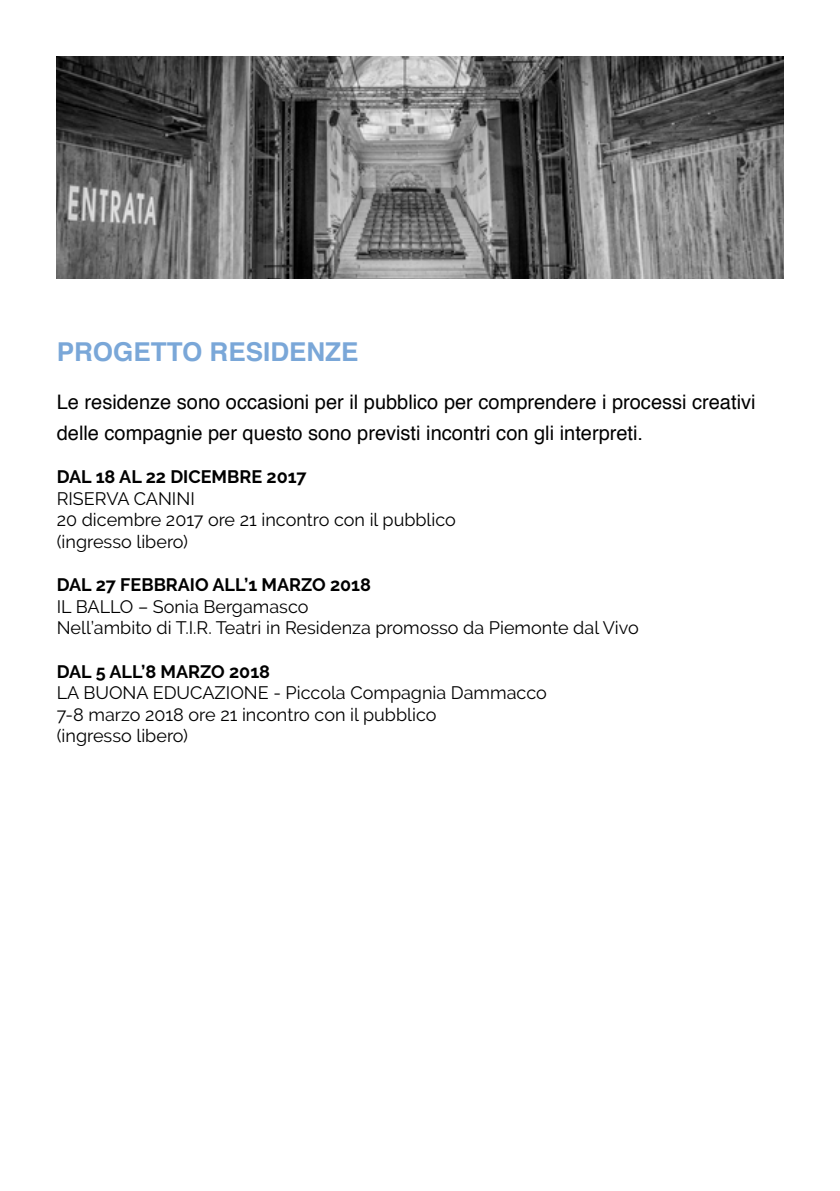
<style>
.page{position:relative;width:840px;height:1191px;background:#fff}
.page>*{position:absolute;margin:0;border:0;box-sizing:border-box;transform-origin:0 0}
.t1{font:700 26px "Helvetica";color:#7aa7d8}
.t2{font:20px/31.2px "Helvetica";color:#000}
.t3{font:18px/21.6px "Raleway";color:#000}
.t4{font:700 18px "Raleway";color:#000}
</style>
<div class="page">
<img style="left:57px;top:57px;width:725px;height:222px">
<h1 class="t1" style="left:57px;top:330px;width:303px">PROGETTO RESIDENZE</h1>
<p class="t2" style="left:57px;top:387px;width:700px">Le residenze sono occasioni per il pubblico per comprendere i processi creativi delle compagnie per questo sono previsti incontri con gli interpreti.</p>
<p class="t4" style="left:57px;top:466px;width:251px">DAL 18 AL 22 DICEMBRE 2017</p>
<p class="t3" style="left:57px;top:487px;width:400px">RISERVA CANINI<br>20 dicembre 2017 ore 21 incontro con il pubblico (ingresso libero)</p>
<p class="t4" style="left:57px;top:574px;width:316px">DAL 27 FEBBRAIO ALL’1 MARZO 2018</p>
<p class="t3" style="left:57px;top:595px;width:583px">IL BALLO – Sonia Bergamasco<br>Nell’ambito di T.I.R. Teatri in Residenza promosso da Piemonte dal Vivo</p>
<p class="t4" style="left:57px;top:661px;width:215px">DAL 5 ALL’8 MARZO 2018</p>
<p class="t3" style="left:57px;top:682px;width:491px">LA BUONA EDUCAZIONE - Piccola Compagnia Dammacco<br>7-8 marzo 2018 ore 21 incontro con il pubblico<br>(ingresso libero)</p>
</div>
